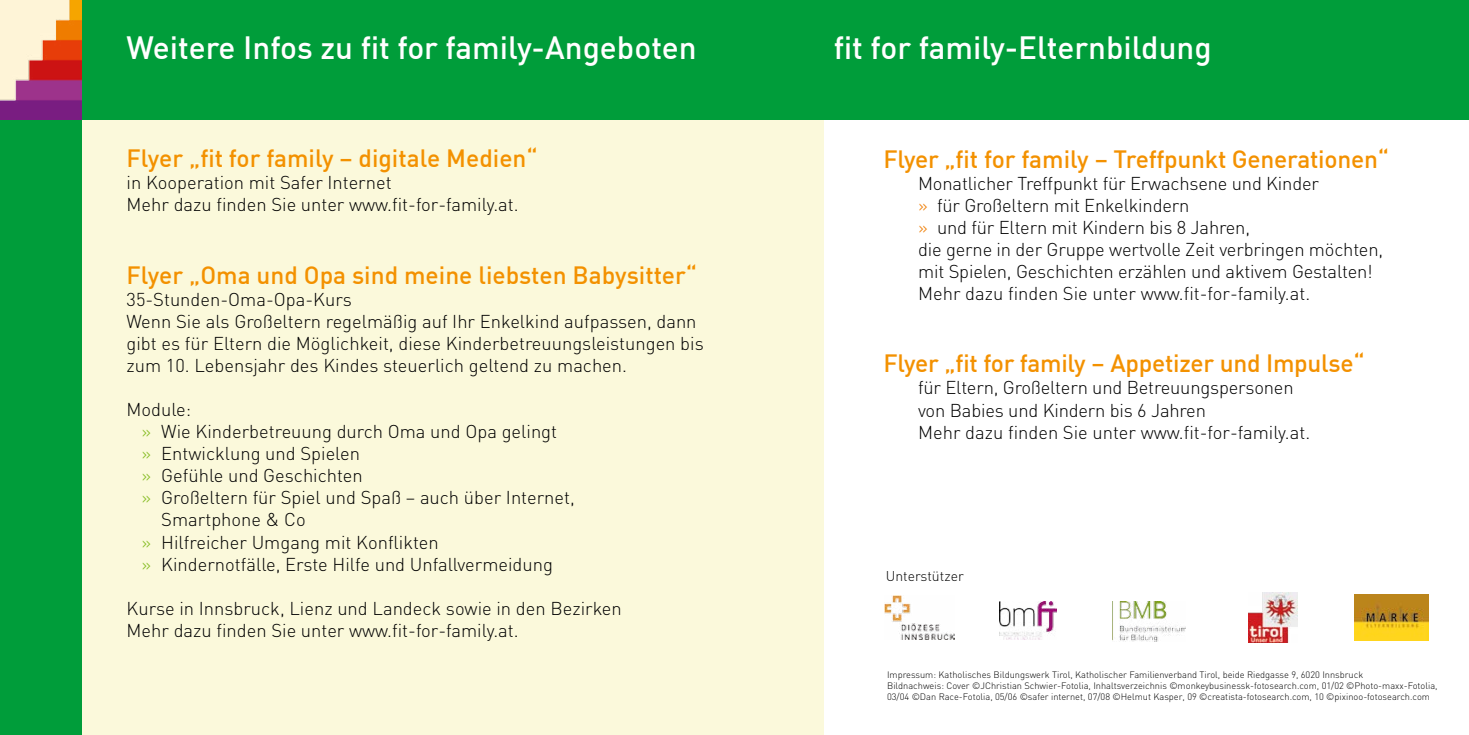
<style>
.page{position:relative;width:1469px;height:735px;background:#fff}
.page>*{position:absolute;margin:0;border:0;box-sizing:border-box;transform-origin:0 0}
.t1{font:500 31.5px "DIN Pro";color:#fff}
.t2{font:500 24.5px "DIN Pro";letter-spacing:-.01em;color:#f39100}
.t3{font:300 18.38px/22.1px "DIN";color:#000}
.t4{font:300 14px "DIN";color:#000}
.t5{font:300 9.28px/11.2px "DIN";color:#000}
.s1{color:#85bc21}
.s2{color:#ef7c00}
</style>
<div class="page">
<div style="left:719px;top:0;width:104px;height:734px;background:#fbf9db"></div>
<div style="left:0;top:0;width:751px;height:734px;background:#fbf9db"></div>
<div style="left:0;top:115px;width:82px;height:619px;background:#009d3a"></div>
<div style="left:82px;top:0;width:670px;height:119px;background:#009d3a"></div>
<img style="left:0;top:0;width:82px;height:119px">
<img style="left:999px;top:601px;width:57px;height:38px">
<img style="left:884px;top:595px;width:70px;height:44px">
<img style="left:1248px;top:592px;width:49px;height:50px">
<img style="left:1354px;top:594px;width:74px;height:46px">
<img style="left:1112px;top:601px;width:73px;height:40px">
<div style="left:718px;top:0;width:750px;height:119px;background:#009d3a"></div>
<h1 class="t1" style="left:126px;top:23px;width:572px">Weitere Infos zu fit for family-Angeboten</h1>
<h2 class="t2" style="left:126px;top:139px;width:413px">Flyer „fit for family – digitale Medien“</h2>
<p class="t3" style="left:126px;top:171px;width:393px">in Kooperation mit Safer Internet<br>Mehr dazu finden Sie unter www.fit-for-family.at.</p>
<h2 class="t2" style="left:126px;top:256px;width:572px">Flyer „Oma und Opa sind meine liebsten Babysitter“</h2>
<p class="t3" style="left:126px;top:288px;width:578px">35-Stunden-Oma-Opa-Kurs<br>Wenn Sie als Großeltern regelmäßig auf Ihr Enkelkind aufpassen, dann gibt es für Eltern die Möglichkeit, diese Kinderbetreuungsleistungen bis zum 10. Lebensjahr des Kindes steuerlich geltend zu machen.</p>
<p class="t3" style="left:126px;top:398px;width:66px">Module:</p>
<p class="t3" style="left:141px;top:420px;width:417px"><span class="s1">»</span> Wie Kinderbetreuung durch Oma und Opa gelingt</p>
<p class="t3" style="left:141px;top:442px;width:220px"><span class="s1">»</span> Entwicklung und Spielen</p>
<p class="t3" style="left:141px;top:464px;width:223px"><span class="s1">»</span> Gefühle und Geschichten</p>
<p class="t3" style="left:141px;top:486px;width:435px"><span class="s1">»</span> Großeltern für Spiel und Spaß – auch über Internet,</p>
<p class="t3" style="left:161px;top:508px;width:146px">Smartphone &amp; Co</p>
<p class="t3" style="left:141px;top:530px;width:299px"><span class="s1">»</span> Hilfreicher Umgang mit Konflikten</p>
<p class="t3" style="left:141px;top:552px;width:413px"><span class="s1">»</span> Kindernotfälle, Erste Hilfe und Unfallvermeidung</p>
<p class="t3" style="left:126px;top:596px;width:497px">Kurse in Innsbruck, Lienz und Landeck sowie in den Bezirken<br>Mehr dazu finden Sie unter www.fit-for-family.at.</p>
<h1 class="t1" style="left:833px;top:23px;width:379px">fit for family-Elternbildung</h1>
<h2 class="t2" style="left:883px;top:140px;width:507px">Flyer „fit for family – Treffpunkt Generationen“</h2>
<p class="t3" style="left:918px;top:172px;width:466px">Monatlicher Treffpunkt für Erwachsene und Kinder<br><span class="s2">»</span> für Großeltern mit Enkelkindern<br><span class="s2">»</span> und für Eltern mit Kindern bis 8 Jahren,<br>die gerne in der Gruppe wertvolle Zeit verbringen möchten, mit Spielen, Geschichten erzählen und aktivem Gestalten!<br>Mehr dazu finden Sie unter www.fit-for-family.at.</p>
<h2 class="t2" style="left:883px;top:344px;width:483px">Flyer „fit for family – Appetizer und Impulse“</h2>
<p class="t3" style="left:918px;top:376px;width:393px">für Eltern, Großeltern und Betreuungspersonen von Babies und Kindern bis 6 Jahren<br>Mehr dazu finden Sie unter www.fit-for-family.at.</p>
<p class="t4" style="left:885px;top:567px;width:79px">Unterstützer</p>
<p class="t5" style="left:887px;top:668px;width:552px">Impressum: Katholisches Bildungswerk Tirol, Katholischer Familienverband Tirol, beide Riedgasse 9, 6020 Innsbruck<br>Bildnachweis: Cover ©JChristian Schwier-Fotolia, Inhaltsverzeichnis ©monkeybusinessk-fotosearch.com, 01/02 ©Photo-maxx-Fotolia,<br>03/04 ©Dan Race-Fotolia, 05/06 ©safer internet, 07/08 ©Helmut Kasper, 09 ©creatista-fotosearch.com, 10 ©pixinoo-fotosearch.com</p>
</div>
